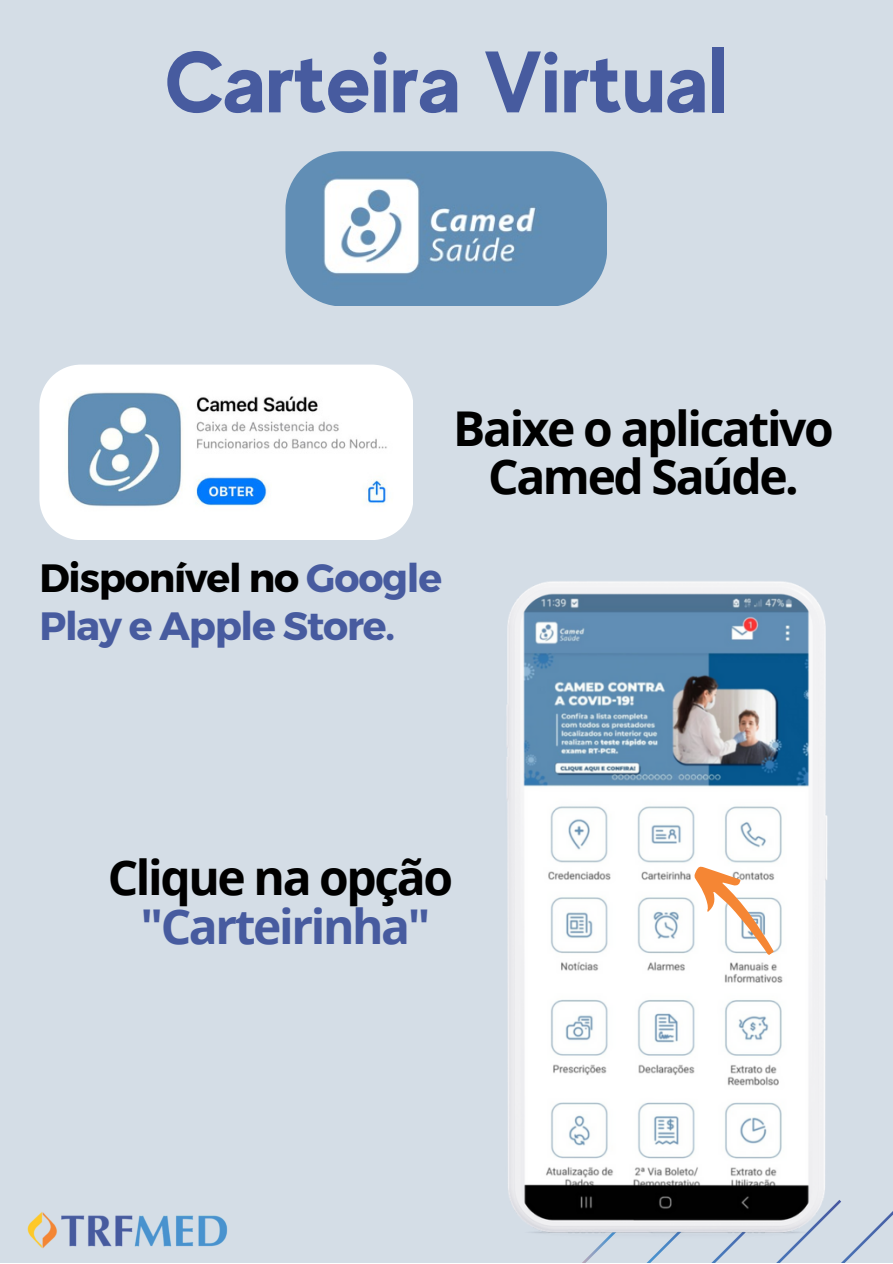
<style>
.page{position:relative;width:893px;height:1264px;background:#fff}
.page>*{position:absolute;margin:0;border:0;box-sizing:border-box;transform-origin:0 0}
.t1{font:700 86.85px "MADE Evolve Sans";color:#475b9f}
.t2{font:700 48px/48.3px "Open Sans";letter-spacing:-.05em;color:#000;text-align:center}
.t3{font:700 48px "Open Sans";letter-spacing:-.05em;color:#475b9f}
.t4{font:700 39.45px/47.8px "Montserrat";letter-spacing:-.03em;color:#475b9f}
.s1{color:#000}
</style>
<div class="page">
<div style="left:0;top:0;width:892px;height:1262px;background:#d4dde6"></div>
<div style="left:285px;top:151px;width:322px;height:155px;background:#618eb5;border-radius:57px"></div>
<img style="left:323px;top:178px;width:213px;height:97px">
<svg style="left:39px;top:364px;width:374px;height:140px;fill:#fff"></svg>
<img style="left:49px;top:385px;width:357px;height:85px">
<img style="left:27px;top:1213px;width:13px;height:33px">
<img style="left:40px;top:470px;width:852px;height:792px">
<svg style="left:682px;top:851px;width:105px;height:118px"></svg>
<p class="t1" style="left:165px;top:31px;width:564px">Carteira Virtual</p>
<p class="t2" style="left:453px;top:403px;width:382px">Baixe o aplicativo<br>Camed Saúde.</p>
<p class="t4" style="left:39px;top:552px;width:404px"><span class="s1">Disponível no</span> Google<br>Play e Apple Store.</p>
<p class="t2" style="left:108px;top:852px;width:347px">Clique na opção</p>
<p class="t3" style="left:140px;top:892px;width:291px">"Carteirinha"</p>
</div>
